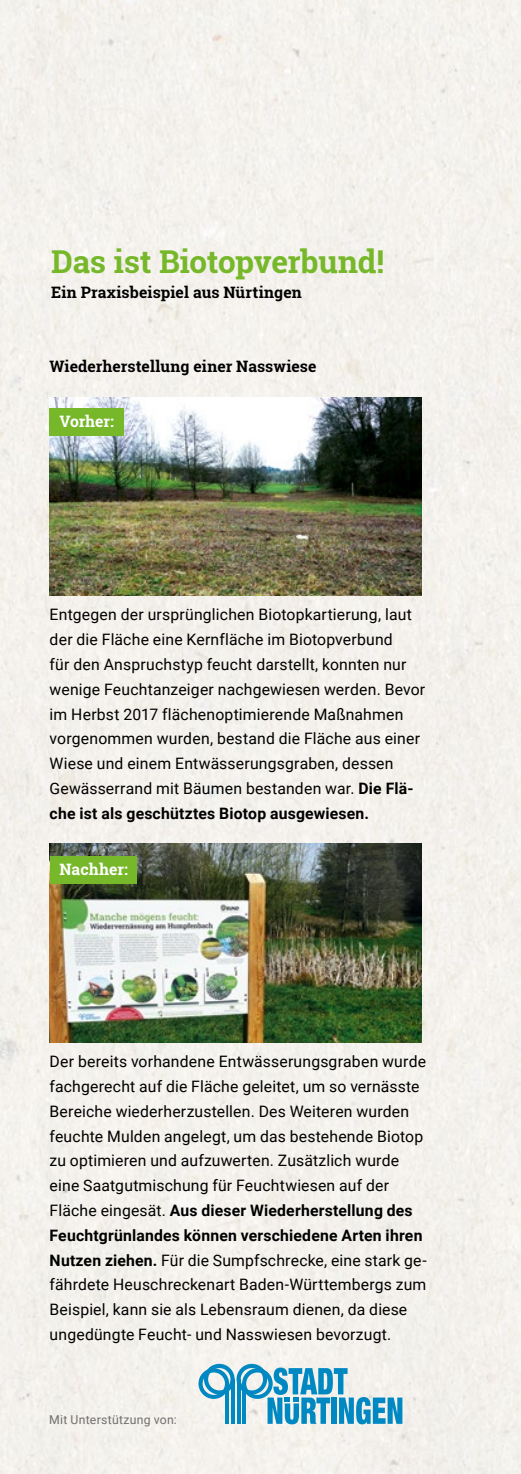
<style>
.page{position:relative;width:521px;height:1474px;background:#fff}
.page>*{position:absolute;margin:0;border:0;box-sizing:border-box;transform-origin:0 0}
.t1{font:700 31.5px "Roboto Slab";letter-spacing:-.01em;color:#76b82a}
.t2{font:15.75px/24.8px "Roboto";letter-spacing:.01em;color:#000}
.t3{font:700 15.75px "Roboto Slab";letter-spacing:.005em;color:#000}
.t4{font:700 15.75px "Roboto Slab";color:#fff}
.t5{font:12.25px "Roboto";letter-spacing:.025em;color:#706f6f}
.s1{font-weight:700}
</style>
<div class="page">
<div style="left:0;top:0;width:521px;height:1473px;background:#f4f1ed"></div>
<img style="left:50px;top:397px;width:372px;height:198px">
<img style="left:50px;top:843px;width:372px;height:199px">
<div style="left:50px;top:408px;width:74px;height:27px;background:#76b82a"></div>
<svg style="left:198px;top:1363px;width:204px;height:61px;background:#86c1d9"></svg>
<div style="left:50px;top:856px;width:86px;height:27px;background:#76b82a"></div>
<h1 class="t1" style="left:51px;top:240px;width:335px">Das ist Biotopverbund!</h1>
<p class="t3" style="left:51px;top:281px;width:252px">Ein Praxisbeispiel aus Nürtingen</p>
<p class="t3" style="left:50px;top:356px;width:268px">Wiederherstellung einer Nasswiese</p>
<p class="t4" style="left:60px;top:410px;width:56px">Vorher:</p>
<p class="t2" style="left:50px;top:601px;width:377px">Entgegen der ursprünglichen Biotopkartierung, laut der die Fläche eine Kernfläche im Biotopverbund<br>für den Anspruchstyp feucht darstellt, konnten nur wenige Feuchtanzeiger nachgewiesen werden. Bevor im Herbst 2017 flächenoptimierende Maßnahmen vorgenommen wurden, bestand die Fläche aus einer Wiese und einem Entwässerungsgraben, dessen Gewässerrand mit Bäumen bestanden war. <span class="s1">Die Flä&shy;che ist als geschütztes Biotop ausgewiesen.</span></p>
<p class="t4" style="left:60px;top:858px;width:70px">Nachher:</p>
<p class="t2" style="left:50px;top:1048px;width:379px">Der bereits vorhandene Entwässerungsgraben wurde fachgerecht auf die Fläche geleitet, um so vernässte Bereiche wiederherzustellen. Des Weiteren wurden feuchte Mulden angelegt, um das bestehende Biotop zu optimieren und aufzuwerten. Zusätzlich wurde eine Saatgutmischung für Feuchtwiesen auf der Fläche eingesät. <span class="s1">Aus dieser Wiederherstellung des Feuchtgrünlandes können verschiedene Arten ihren Nutzen ziehen.</span> Für die Sumpfschrecke, eine stark ge&shy;fährdete Heuschreckenart Baden-Württembergs zum Beispiel, kann sie als Lebensraum dienen, da diese ungedüngte Feucht- und Nasswiesen bevorzugt.</p>
<p class="t5" style="left:49px;top:1410px;width:129px">Mit Unterstützung von:</p>
</div>
